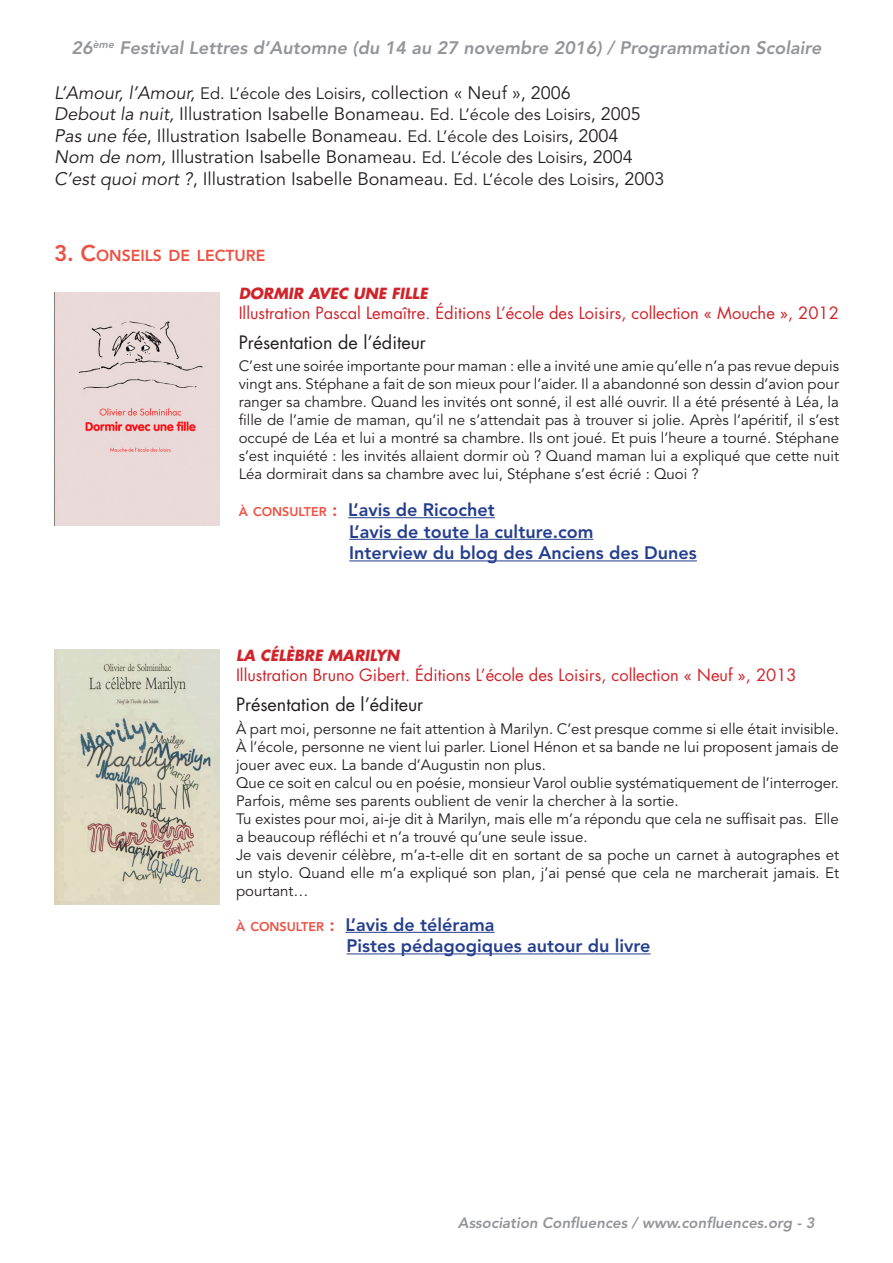
<style>
.page{position:relative;width:893px;height:1263px;background:#fff}
.page>*{position:absolute;margin:0;border:0;box-sizing:border-box;transform-origin:0 0}
.t1{font:18px "Avenir LT Std";color:#231f20}
.lien_hypertexte{font:800 18px "Avenir LT Std";color:#253f8e}
.t2{font:italic 800 18px "Avenir LT Std";color:#939598}
.t3{font:18px "Futura Std";color:#231f20}
.editions{font:16.5px "Futura Std";color:#d1232a}
.t4{font:800 15.75px "Avenir LT Std";color:#ef5042}
.t5{font:15px/18px "Avenir LT Std";color:#231f20;text-align:justify}
.t6{font:italic 800 15px "Avenir LT Std";color:#939598}
.titre_livre{font:italic 700 15px "Futura Std";color:#d1232a}
.s1{font-style:italic}
.s2{font-size:16.5px}
.s3{font-size:22.5px}
.s4{font-size:12.6px;color:#ef5042}
.s5{color:#ef5042}
</style>
<div class="page">
<img style="left:54px;top:293px;width:166px;height:233px">
<img style="left:54px;top:649px;width:166px;height:256px">
<hr style="left:348px;top:517px;width:147px;height:1px;background:#253f8e">
<hr style="left:349px;top:539px;width:244px;height:1px;background:#253f8e">
<hr style="left:349px;top:560px;width:348px;height:1px;background:#253f8e">
<hr style="left:345px;top:932px;width:150px;height:1px;background:#253f8e">
<hr style="left:347px;top:953px;width:304px;height:1px;background:#253f8e">
<p class="t2" style="left:72px;top:37px;width:751px">26<sup>ème</sup> Festival Lettres d’Automne (du 14 au 27 novembre 2016) / Programmation Scolaire</p>
<p class="t1" style="left:54px;top:82px;width:518px"><span class="s1">L’Amour, l’Amour,</span> <span class="s2">Ed. L’école des Loisirs</span>, collection « Neuf », 2006</p>
<p class="t1" style="left:54px;top:104px;width:588px"><span class="s1">Debout la nuit,</span> Illustration Isabelle Bonameau. <span class="s2">Ed. L’école des Loisirs</span>, 2005</p>
<p class="t1" style="left:54px;top:125px;width:566px"><span class="s1">Pas une fée</span>, Illustration Isabelle Bonameau. <span class="s2">Ed. L’école des Loisirs</span>, 2004</p>
<p class="t1" style="left:54px;top:147px;width:580px"><span class="s1">Nom de nom,</span> Illustration Isabelle Bonameau. <span class="s2">Ed. L’école des Loisirs</span>, 2004</p>
<p class="t1" style="left:54px;top:168px;width:612px"><span class="s1">C’est quoi mort ?</span>, Illustration Isabelle Bonameau. <span class="s2">Ed. L’école des Loisirs</span>, 2003</p>
<p class="t4" style="left:54px;top:246px;width:213px"><span class="s3">3. C</span>ONSEILS DE LECTURE</p>
<p class="titre_livre" style="left:239px;top:283px;width:190px">DORMIR AVEC UNE FILLE</p>
<p class="editions" style="left:239px;top:302px;width:602px">Illustration Pascal Lemaître. Éditions L’école des Loisirs, collection « Mouche », 2012</p>
<p class="t3" style="left:239px;top:331px;width:189px">Présentation de l’éditeur</p>
<p class="t5" style="left:239px;top:357px;width:602px">C’est une soirée importante pour maman : elle a invité une amie qu’elle n’a pas revue depuis vingt ans. Stéphane a fait de son mieux pour l’aider. Il a abandonné son dessin d’avion pour ranger sa chambre. Quand les invités ont sonné, il est allé ouvrir. Il a été présenté à Léa, la fille de l’amie de maman, qu’il ne s’attendait pas à trouver si jolie. Après l’apéritif, il s’est occupé de Léa et lui a montré sa chambre. Ils ont joué. Et puis l’heure a tourné. Stéphane s’est inquiété : les invités allaient dormir où ? Quand maman lui a expliqué que cette nuit Léa dormirait dans sa chambre avec lui, Stéphane s’est écrié : Quoi ?</p>
<p class="lien_hypertexte" style="left:239px;top:499px;width:258px"><span class="s4">À CONSULTER</span> <span class="s5">:</span> L’avis de Ricochet</p>
<p class="lien_hypertexte" style="left:349px;top:521px;width:246px">L’avis de toute la culture.com</p>
<p class="lien_hypertexte" style="left:349px;top:542px;width:349px">Interview du blog des Anciens des Dunes</p>
<p class="titre_livre" style="left:236px;top:646px;width:165px">LA CÉLÈBRE MARILYN</p>
<p class="editions" style="left:236px;top:665px;width:562px">Illustration Bruno Gibert. Éditions L’école des Loisirs, collection « Neuf », 2013</p>
<p class="t3" style="left:236px;top:693px;width:189px">Présentation de l’éditeur</p>
<p class="t5" style="left:236px;top:720px;width:604px">À part moi, personne ne fait attention à Marilyn. C’est presque comme si elle était invisible.<br>À l’école, personne ne vient lui parler. Lionel Hénon et sa bande ne lui proposent jamais de jouer avec eux. La bande d’Augustin non plus.</p>
<p class="t5" style="left:236px;top:774px;width:604px">Que ce soit en calcul ou en poésie, monsieur Varol oublie systématiquement de l’interroger.<br>Parfois, même ses parents oublient de venir la chercher à la sortie.</p>
<p class="t5" style="left:236px;top:810px;width:604px">Tu existes pour moi, ai-je dit à Marilyn, mais elle m’a répondu que cela ne suffisait pas. Elle a beaucoup réfléchi et n’a trouvé qu’une seule issue.</p>
<p class="t5" style="left:236px;top:846px;width:604px">Je vais devenir célèbre, m’a-t-elle dit en sortant de sa poche un carnet à autographes et un stylo. Quand elle m’a expliqué son plan, j’ai pensé que cela ne marcherait jamais. Et pourtant…</p>
<p class="lien_hypertexte" style="left:236px;top:914px;width:260px"><span class="s4">À CONSULTER</span> <span class="s5">:</span> L’avis de télérama</p>
<p class="lien_hypertexte" style="left:347px;top:935px;width:306px">Pistes pédagogiques autour du livre</p>
<p class="t6" style="left:458px;top:1214px;width:358px">Association Confluences / www.confluences.org - 3</p>
</div>
